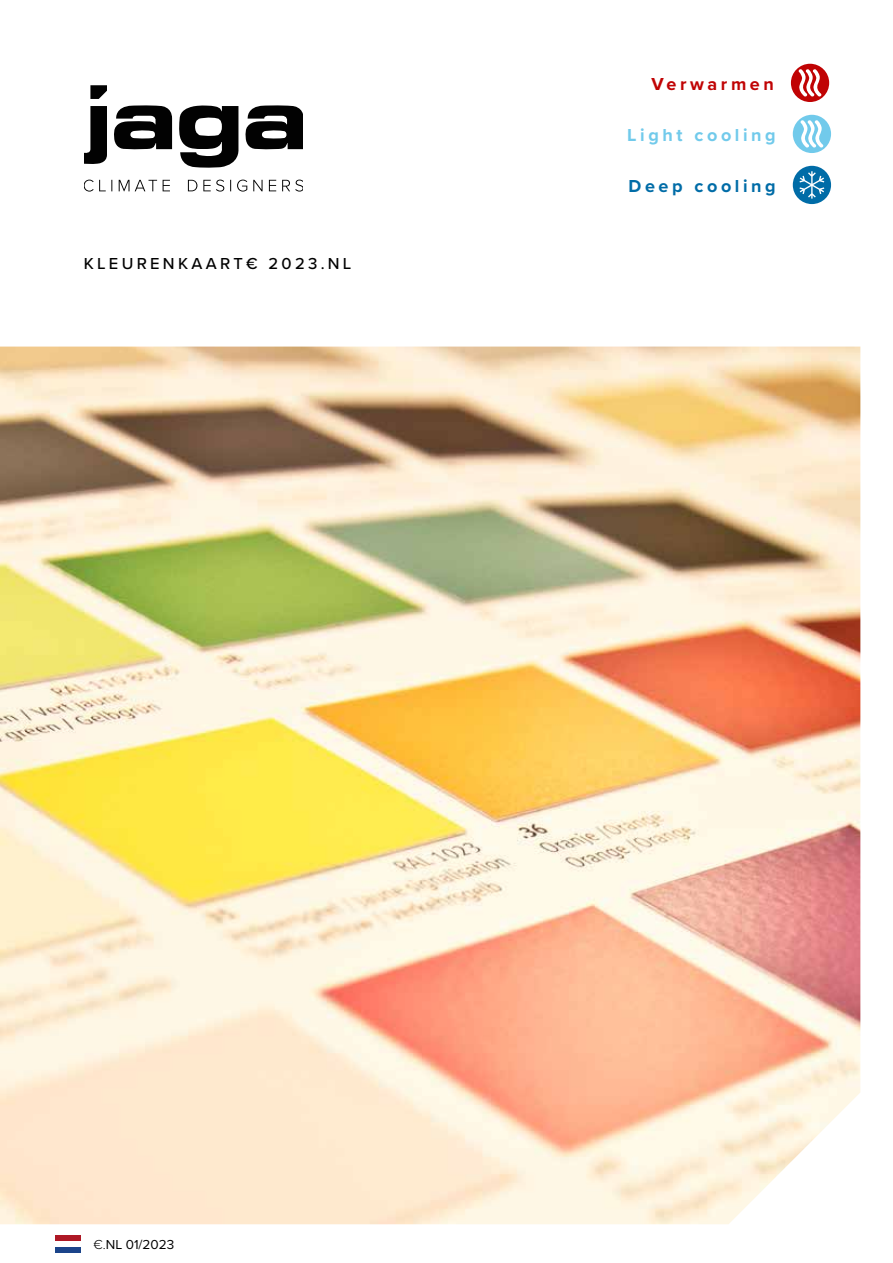
<style>
.page{position:relative;width:893px;height:1263px;background:#fff}
.page>*{position:absolute;margin:0;border:0;box-sizing:border-box;transform-origin:0 0}
.t1{font:700 18px "Proxima Nova";letter-spacing:.2em;color:#71caeb}
.t2{font:700 18px "Proxima Nova";letter-spacing:.2em;color:#006ca7}
.t3{font:700 18px "Proxima Nova";letter-spacing:.2em;color:#c00304}
.t4{font:500 16.5px "Proxima Nova";letter-spacing:.2em;color:#000}
.t5{font:13.5px "Proxima Nova";color:#000}
.s1{font-weight:300}
</style>
<div class="page">
<img style="left:0;top:347px;width:860px;height:877px">
<svg style="left:84px;top:85px;width:219px;height:107px"></svg>
<svg style="left:793px;top:166px;width:38px;height:38px"></svg>
<svg style="left:793px;top:115px;width:38px;height:38px"></svg>
<svg style="left:791px;top:64px;width:38px;height:38px"></svg>
<div style="left:55px;top:1235px;width:26px;height:6px;background:#ae1825"></div>
<div style="left:55px;top:1247px;width:26px;height:5px;background:#1b448a"></div>
<p class="t4" style="left:84px;top:251px;width:269px">KLEURENKAART€ 2023.NL</p>
<p class="t3" style="left:652px;top:71px;width:124px">Verwarmen</p>
<p class="t1" style="left:627px;top:122px;width:150px">Light cooling</p>
<p class="t2" style="left:628px;top:173px;width:149px">Deep cooling</p>
<p class="t5" style="left:94px;top:1234px;width:82px"><span class="s1">€.</span>NL 01/2023</p>
</div>
